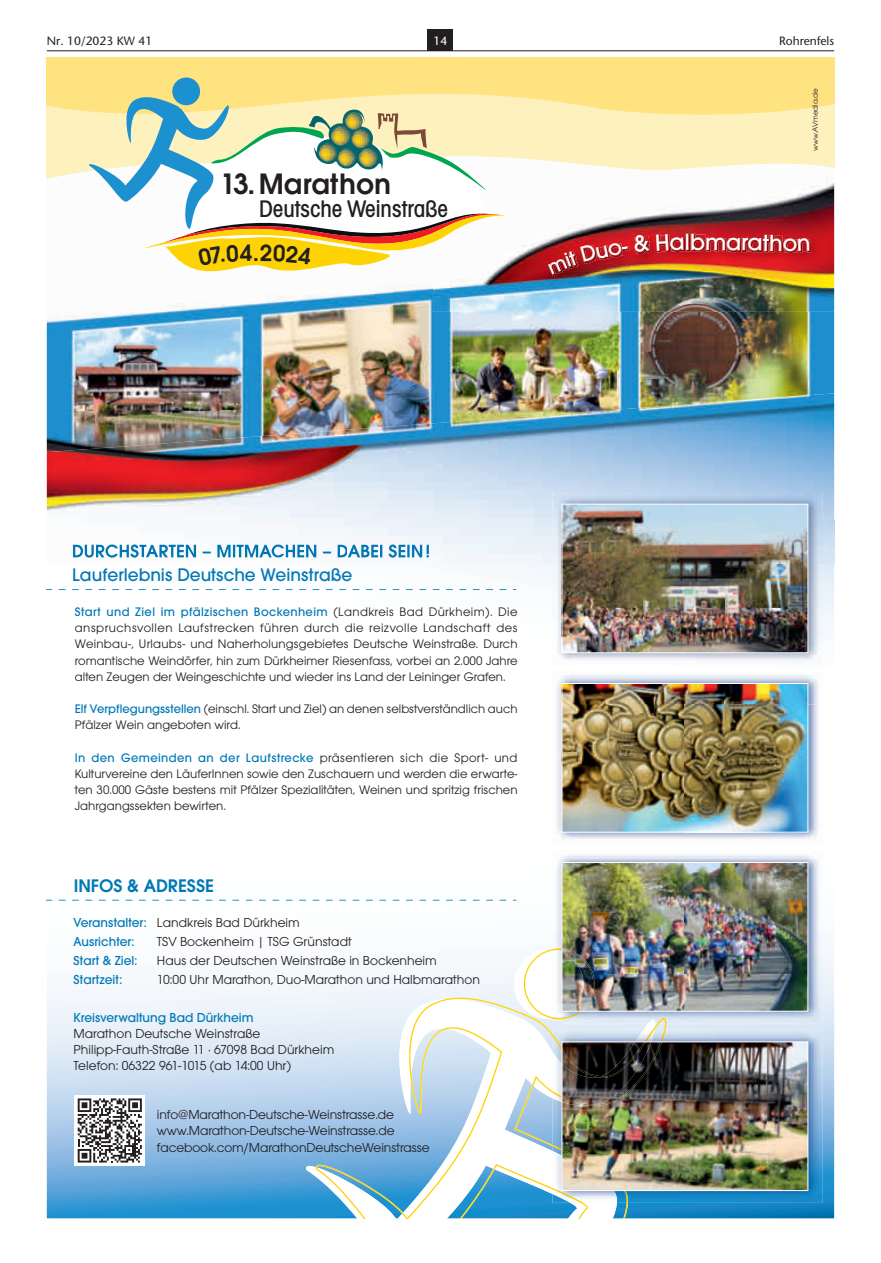
<style>
.page{position:relative;width:881px;height:1263px;background:#fff}
.page>*{position:absolute;margin:0;border:0;box-sizing:border-box;transform-origin:0 0}
.t1{font:600 30.75px "Njvrlf Avant Garde Gothic Itc T";color:#231f20}
.t2{font:500 condensed 24.9px "Pvmvtx Avant Garde Gothic Itc T";color:#231f20}
.t3{font:600 24.6px "Njvrlf Avant Garde Gothic Itc T";color:#231f20}
.t4{font:500 24.3px "Xktlhh Avant Garde Gothic Itc T";color:#fff}
.t5{font:500 18.9px "Xktlhh Avant Garde Gothic Itc T";color:#0078b6}
.t6{font:600 18.9px "Nylnks Avant Garde Gothic Itc T";color:#0078b6}
.t7{font:13.5px/16.2px "Rxrhcm Avant Garde Gothic Itc T";color:#231f20}
.t8{font:500 13.5px "Xktlhh Avant Garde Gothic Itc T";color:#0078b6}
.t9{font:12.9px/16.2px "Rxrhcm Avant Garde Gothic Itc T";color:#231f20;text-align:justify}
.t10{font:500 12.9px "Xktlhh Avant Garde Gothic Itc T";letter-spacing:.025em;color:#0078b6}
.t11{font:12px "Stone Sans LT";color:#231f20}
.t12{font:12px "Stone Sans LT";color:#fff}
.t13{font:7.95px "Rxrhcm Avant Garde Gothic Itc T";color:#231f20}
.s1{font-family:"Rxrhcm Avant Garde Gothic Itc T";font-weight:400;color:#231f20}
.s2{font-family:"Xktlhh Avant Garde Gothic Itc T";font-weight:500;color:#0078b6}
</style>
<div class="page">
<div style="left:427px;top:29px;width:26px;height:22px;background:#231f20"></div>
<hr style="left:47px;top:51px;width:786px;height:1px;background:#231f20">
<svg style="left:47px;top:899px;width:786px;height:319px"></svg>
<svg style="left:492px;top:564px;width:341px;height:72px"></svg>
<svg style="left:299px;top:990px;width:218px;height:228px"></svg>
<div style="left:514px;top:950px;width:69px;height:69px;background:#fff;border-radius:50%"></div>
<svg style="left:315px;top:998px;width:351px;height:220px"></svg>
<svg style="left:523px;top:948px;width:29px;height:71px"></svg>
<svg style="left:47px;top:589px;width:469px;height:1px"></svg>
<svg style="left:47px;top:900px;width:469px;height:1px"></svg>
<div style="left:47px;top:57px;width:786px;height:50px;background:#ffe380"></div>
<img style="left:47px;top:178px;width:22px;height:259px">
<img style="left:69px;top:285px;width:324px;height:152px">
<img style="left:393px;top:283px;width:46px;height:129px">
<img style="left:439px;top:312px;width:185px;height:100px">
<img style="left:624px;top:312px;width:209px;height:81px">
<img style="left:254px;top:412px;width:324px;height:152px">
<img style="left:578px;top:393px;width:255px;height:128px">
<img style="left:47px;top:437px;width:207px;height:121px">
<img style="left:73px;top:545px;width:21px;height:13px">
<svg style="left:96px;top:545px;width:8px;height:12px"></svg>
<img style="left:105px;top:544px;width:13px;height:14px">
<svg style="left:120px;top:545px;width:9px;height:12px"></svg>
<img style="left:130px;top:544px;width:8px;height:14px">
<svg style="left:139px;top:545px;width:29px;height:12px"></svg>
<img style="left:169px;top:545px;width:89px;height:12px">
<img style="left:271px;top:544px;width:13px;height:14px">
<svg style="left:259px;top:545px;width:13px;height:12px"></svg>
<img style="left:286px;top:545px;width:45px;height:12px">
<svg style="left:337px;top:545px;width:10px;height:12px"></svg>
<img style="left:347px;top:544px;width:62px;height:14px">
<svg style="left:412px;top:545px;width:16px;height:12px"></svg>
<img style="left:55px;top:107px;width:761px;height:7px">
<img style="left:433px;top:188px;width:400px;height:124px">
<img style="left:548px;top:274px;width:21px;height:2px">
<img style="left:649px;top:236px;width:1px;height:18px">
<img style="left:656px;top:251px;width:13px;height:2px">
<img style="left:670px;top:251px;width:15px;height:1px">
<img style="left:686px;top:234px;width:19px;height:18px">
<img style="left:693px;top:235px;width:12px;height:16px">
<img style="left:706px;top:238px;width:56px;height:15px">
<svg style="left:727px;top:239px;width:34px;height:13px"></svg>
<img style="left:762px;top:235px;width:20px;height:18px">
<img style="left:772px;top:236px;width:10px;height:16px">
<img style="left:783px;top:238px;width:27px;height:15px">
<div style="left:74px;top:1095px;width:71px;height:71px;background:#fff"></div>
<svg style="left:78px;top:1098px;width:64px;height:64px"></svg>
<img style="left:552px;top:492px;width:270px;height:169px">
<img style="left:563px;top:506px;width:243px;height:145px">
<div style="left:561px;top:504px;width:247px;height:149px;border:1px solid #fff"></div>
<img style="left:665px;top:1030px;width:157px;height:173px">
<img style="left:552px;top:1030px;width:113px;height:173px">
<img style="left:661px;top:1043px;width:145px;height:146px">
<img style="left:563px;top:1043px;width:98px;height:146px">
<div style="left:561px;top:1041px;width:247px;height:150px;border:1px solid #fff"></div>
<img style="left:552px;top:854px;width:270px;height:169px">
<svg style="left:648px;top:1018px;width:18px;height:5px"></svg>
<img style="left:552px;top:948px;width:29px;height:71px">
<img style="left:563px;top:864px;width:243px;height:110px">
<img style="left:594px;top:974px;width:212px;height:36px">
<img style="left:563px;top:948px;width:31px;height:62px">
<div style="left:561px;top:862px;width:247px;height:150px;border:1px solid #fff"></div>
<img style="left:556px;top:674px;width:263px;height:165px">
<svg style="left:556px;top:753px;width:5px;height:11px"></svg>
<img style="left:563px;top:685px;width:243px;height:146px">
<img style="left:563px;top:753px;width:18px;height:11px">
<div style="left:561px;top:683px;width:247px;height:150px;border:1px solid #fff"></div>
<div style="left:172px;top:77px;width:28px;height:28px;background:#1d90d0;border-radius:50%"></div>
<img style="left:548px;top:235px;width:101px;height:39px">
<svg style="left:656px;top:233px;width:32px;height:18px"></svg>
<svg style="left:798px;top:238px;width:11px;height:14px"></svg>
<svg style="left:86px;top:94px;width:419px;height:184px"></svg>
<p class="t11" style="left:47px;top:33px;width:107px">Nr. 10/2023 KW 41</p>
<p class="t12" style="left:433px;top:33px;width:15px">14</p>
<p class="t11" style="left:778px;top:33px;width:57px">Rohrenfels</p>
<h1 class="t1" style="left:220px;top:165px;width:172px">13.Marathon</h1>
<h2 class="t2" style="left:259px;top:194px;width:190px">Deutsche Weinstraße</h2>
<h3 class="t3" style="left:253px;top:238px;width:7px">.</h3>
<h3 class="t5" style="left:72px;top:564px;width:282px">Lauferlebnis Deutsche Weinstraße</h3>
<p class="t10" style="left:75px;top:604px;width:444px">Start und Ziel im pfälzischen Bockenheim <span class="s1">(Landkreis Bad Dürkheim). Die</span></p>
<p class="t9" style="left:75px;top:619px;width:444px">anspruchsvollen Laufstrecken führen durch die reizvolle Landschaft des Weinbau-, Urlaubs- und Naherholungsgebietes Deutsche Weinstraße. Durch romantische Weindörfer, hin zum Dürkheimer Riesenfass, vorbei an 2.000 Jahre alten Zeugen der Weingeschichte und wieder ins Land der Leininger Grafen.</p>
<p class="t9" style="left:75px;top:700px;width:444px"><span class="s2">Elf Verpflegungsstellen</span> (einschl. Start und Ziel) an denen selbstverständlich auch<br>Pfälzer Wein angeboten wird.</p>
<p class="t10" style="left:75px;top:750px;width:444px">In den Gemeinden an der Laufstrecke <span class="s1">präsentieren sich die Sport- und</span></p>
<p class="t9" style="left:75px;top:765px;width:444px">Kulturvereine den LäuferInnen sowie den Zuschauern und werden die erwarte&shy;ten 30.000 Gäste bestens mit Pfälzer Spezialitäten, Weinen und spritzig frischen Jahrgangssekten bewirten.</p>
<h3 class="t6" style="left:74px;top:875px;width:142px">INFOS &amp; ADRESSE</h3>
<p class="t7" style="left:73px;top:914px;width:228px"><span class="s2">Veranstalter:</span> Landkreis Bad Dürkheim</p>
<p class="t8" style="left:73px;top:933px;width:62px">Ausrichter:</p>
<p class="t7" style="left:157px;top:933px;width:196px">TSV Bockenheim | TSG Grünstadt</p>
<p class="t8" style="left:73px;top:952px;width:65px">Start &amp; Ziel:</p>
<p class="t7" style="left:157px;top:952px;width:281px">Haus der Deutschen Weinstraße in Bockenheim</p>
<p class="t8" style="left:73px;top:971px;width:50px">Startzeit:</p>
<p class="t7" style="left:157px;top:971px;width:324px">10:00 Uhr Marathon, Duo-Marathon und Halbmarathon</p>
<p class="t8" style="left:73px;top:1009px;width:181px">Kreisverwaltung Bad Dürkheim</p>
<p class="t7" style="left:73px;top:1025px;width:262px">Marathon Deutsche Weinstraße<br>Philipp-Fauth-Straße 11 · 67098 Bad Dürkheim<br>Telefon: 06322 961-1015 (ab 14:00 Uhr)</p>
<p class="t7" style="left:157px;top:1106px;width:274px">info@Marathon-Deutsche-Weinstrasse.de www.Marathon-Deutsche-Weinstrasse.de facebook.com/MarathonDeutscheWeinstrasse</p>
<p class="t13" style="left:810px;top:151px;width:64px;rotate:-90deg">www.AVmedia.de</p>
<h3 class="t4" style="left:689px;top:227px;width:16px">b</h3>
<h3 class="t4" style="left:705px;top:227px;width:66px;rotate:1deg">marat</h3>
<h3 class="t4" style="left:768px;top:229px;width:30px">ho</h3>
</div>
